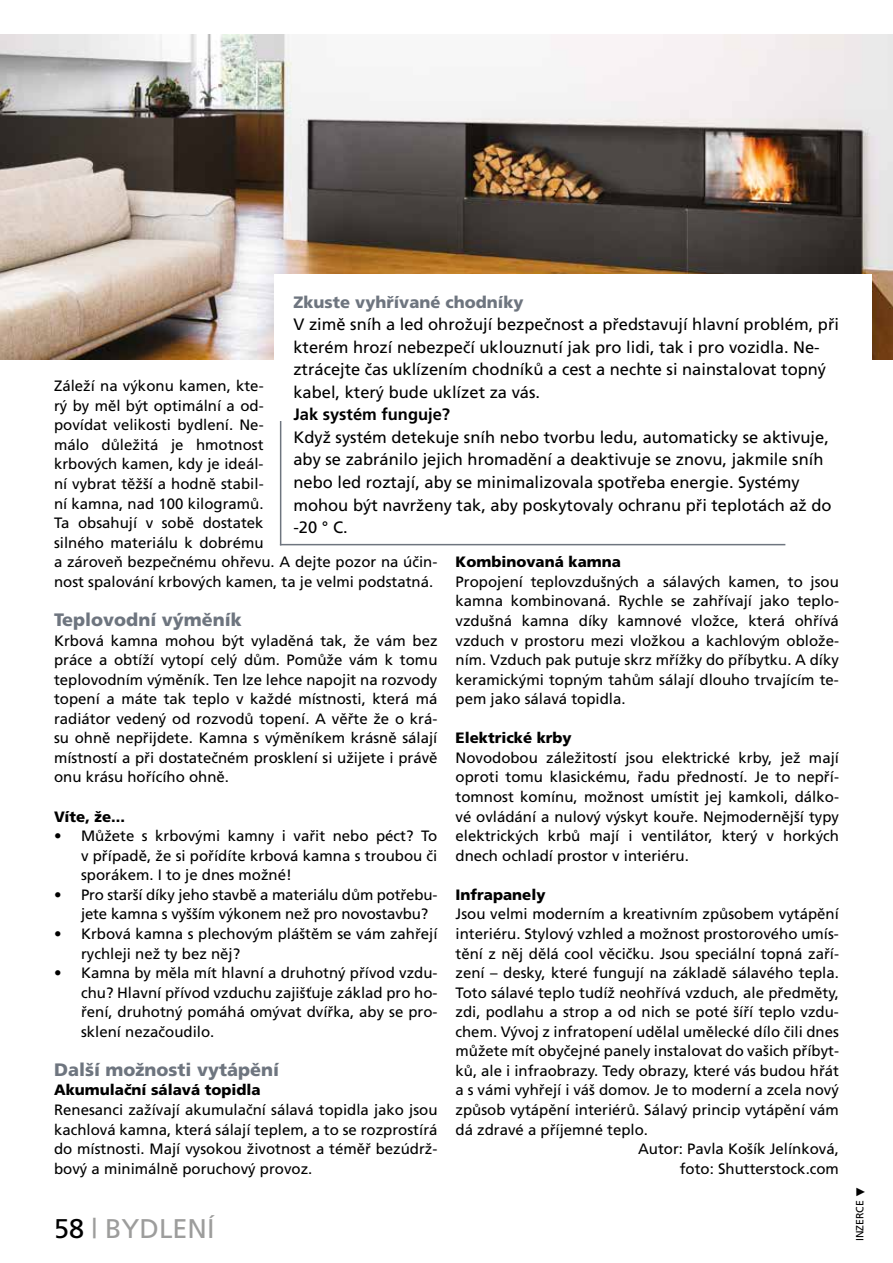
<style>
.page{position:relative;width:893px;height:1263px;background:#fff}
.page>*{position:absolute;margin:0;border:0;box-sizing:border-box;transform-origin:0 0}
.t1{font:27px "Frutiger OT";color:#9d9d9c}
.t2{font:900 18px "Frutiger OT";color:#6e757f}
.t3{font:16.5px/22.5px "Frutiger OT";color:#000}
.t4{font:900 16.5px "Frutiger OT";color:#6e757f}
.t5{font:700 16.5px "Frutiger OT";color:#000}
.t6{font:15px/19.5px "Frutiger OT";color:#000;text-align:justify}
.t7{font:900 15px "Frutiger OT";color:#000}
.t8{font:12px "Impact";color:#000}
.t9{font:10.5px "Frutiger OT";color:#000}
.s1{color:#000}
</style>
<div class="page">
<img style="left:0;top:34px;width:893px;height:325px">
<div style="left:274px;top:274px;width:598px;height:177px;background:#fff"></div>
<hr style="left:280px;top:421px;width:1px;height:124px;background:#6e757f">
<hr style="left:280px;top:544px;width:505px;height:1px;background:#6e757f">
<p class="t4" style="left:293px;top:293px;width:232px">Zkuste vyhřívané chodníky</p>
<p class="t3" style="left:293px;top:314px;width:547px">V zimě sníh a led ohrožují bezpečnost a představují hlavní problém, při kterém hrozí nebezpečí uklouznutí jak pro lidi, tak i pro vozidla. Ne&shy;ztrácejte čas uklízením chodníků a cest a nechte si nainstalovat topný kabel, který bude uklízet za vás.</p>
<p class="t5" style="left:293px;top:405px;width:158px">Jak systém funguje?</p>
<p class="t3" style="left:293px;top:426px;width:540px">Když systém detekuje sníh nebo tvorbu ledu, automaticky se aktivuje, aby se zabránilo jejich hromadění a deaktivuje se znovu, jakmile sníh nebo led roztají, aby se minimalizovala spotřeba energie. Systémy mohou být navrženy tak, aby poskytovaly ochranu při teplotách až do -20 ° C.</p>
<p class="t6" style="left:54px;top:377px;width:385px;text-align:left">Záleží na výkonu kamen, kte-<br>rý by měl být optimální a od-<br>povídat velikosti bydlení. Ne-<br>málo důležitá je hmotnost<br>krbových kamen, kdy je ideál-<br>ní vybrat těžší a hodně stabil-<br>ní kamna, nad 100 kilogramů.<br>Ta obsahují v sobě dostatek<br>silného materiálu k dobrému<br>a zároveň bezpečnému ohřevu. A dejte pozor na účin&shy;nost spalování krbových kamen, ta je velmi podstatná.</p>
<p class="t2" style="left:54px;top:609px;width:189px">Teplovodní výměník</p>
<p class="t6" style="left:54px;top:631px;width:385px">Krbová kamna mohou být vyladěná tak, že vám bez práce a obtíží vytopí celý dům. Pomůže vám k tomu teplovodním výměník. Ten lze lehce napojit na rozvody topení a máte tak teplo v každé místnosti, která má radiátor vedený od rozvodů topení. A věřte že o krá&shy;su ohně nepřijdete. Kamna s výměníkem krásně sálají místností a při dostatečném prosklení si užijete i právě onu krásu hořícího ohně.</p>
<p class="t7" style="left:54px;top:808px;width:73px">Víte, že...</p>
<p class="t6" style="left:81px;top:826px;width:358px;text-indent:-27px">• Můžete s krbovými kamny i vařit nebo péct? To v případě, že si pořídíte krbová kamna s troubou či sporákem. I to je dnes možné!</p>
<p class="t6" style="left:81px;top:885px;width:358px;text-indent:-27px">• Pro starší díky jeho stavbě a materiálu dům potřebu&shy;jete kamna s vyšším výkonem než pro novostavbu?</p>
<p class="t6" style="left:81px;top:924px;width:358px;text-indent:-27px">• Krbová kamna s plechovým pláštěm se vám zahřejí rychleji než ty bez něj?</p>
<p class="t6" style="left:81px;top:963px;width:358px;text-indent:-27px">• Kamna by měla mít hlavní a druhotný přívod vzdu&shy;chu? Hlavní přívod vzduchu zajišťuje základ pro ho&shy;ření, druhotný pomáhá omývat dvířka, aby se pro&shy;sklení nezačoudilo.</p>
<p class="t2" style="left:54px;top:1059px;width:227px">Další možnosti vytápění</p>
<p class="t7" style="left:54px;top:1082px;width:208px">Akumulační sálavá topidla</p>
<p class="t6" style="left:54px;top:1100px;width:385px">Renesanci zažívají akumulační sálavá topidla jako jsou kachlová kamna, která sálají teplem, a to se rozprostírá do místnosti. Mají vysokou životnost a téměř bezúdrž&shy;bový a minimálně poruchový provoz.</p>
<p class="t7" style="left:455px;top:553px;width:167px">Kombinovaná kamna</p>
<p class="t6" style="left:455px;top:572px;width:385px">Propojení teplovzdušných a sálavých kamen, to jsou kamna kombinovaná. Rychle se zahřívají jako teplo&shy;vzdušná kamna díky kamnové vložce, která ohřívá vzduch v prostoru mezi vložkou a kachlovým oblože&shy;ním. Vzduch pak putuje skrz mřížky do příbytku. A díky keramickými topným tahům sálají dlouho trvajícím te&shy;pem jako sálavá topidla.</p>
<p class="t7" style="left:455px;top:730px;width:118px">Elektrické krby</p>
<p class="t6" style="left:455px;top:748px;width:385px">Novodobou záležitostí jsou elektrické krby, jež mají oproti tomu klasickému, řadu předností. Je to nepří&shy;tomnost komínu, možnost umístit jej kamkoli, dálko&shy;vé ovládání a nulový výskyt kouře. Nejmodernější typy elektrických krbů mají i ventilátor, který v horkých dnech ochladí prostor v interiéru.</p>
<p class="t7" style="left:455px;top:886px;width:92px">Infrapanely</p>
<p class="t6" style="left:455px;top:905px;width:385px">Jsou velmi moderním a kreativním způsobem vytápění</p>
<p class="t6" style="left:455px;top:924px;width:385px">interiéru. Stylový vzhled a možnost prostorového umís-</p>
<p class="t6" style="left:455px;top:944px;width:385px">tění z něj dělá cool věcičku. Jsou speciální topná zaří-</p>
<p class="t6" style="left:455px;top:963px;width:385px">zení – desky, které fungují na základě sálavého tepla.</p>
<p class="t6" style="left:455px;top:983px;width:385px">Toto sálavé teplo tudíž neohřívá vzduch, ale předměty,</p>
<p class="t6" style="left:455px;top:1002px;width:385px">zdi, podlahu a strop a od nich se poté šíří teplo vzdu-</p>
<p class="t6" style="left:455px;top:1022px;width:385px">chem. Vývoj z infratopení udělal umělecké dílo čili dnes</p>
<p class="t6" style="left:455px;top:1042px;width:385px">můžete mít obyčejné panely instalovat do vašich příbyt-</p>
<p class="t6" style="left:455px;top:1061px;width:385px">ků, ale i infraobrazy. Tedy obrazy, které vás budou hřát</p>
<p class="t6" style="left:455px;top:1081px;width:385px">a s vámi vyhřejí i váš domov. Je to moderní a zcela nový</p>
<p class="t6" style="left:455px;top:1100px;width:385px">způsob vytápění interiérů. Sálavý princip vytápění vám</p>
<p class="t6" style="left:455px;top:1120px;width:194px">dá zdravé a příjemné teplo.</p>
<p class="t6" style="left:638px;top:1139px;width:202px">Autor: Pavla Košík Jelínková,</p>
<p class="t6" style="left:680px;top:1159px;width:161px">foto: Shutterstock.com</p>
<h1 class="t1" style="left:54px;top:1214px;width:162px"><span class="s1">58</span> | BYDLENÍ</h1>
<p class="t8" style="left:855px;top:1182px;width:13px">►</p>
<p class="t9" style="left:854px;top:1241px;width:42px;rotate:-90deg">INZERCE</p>
</div>
